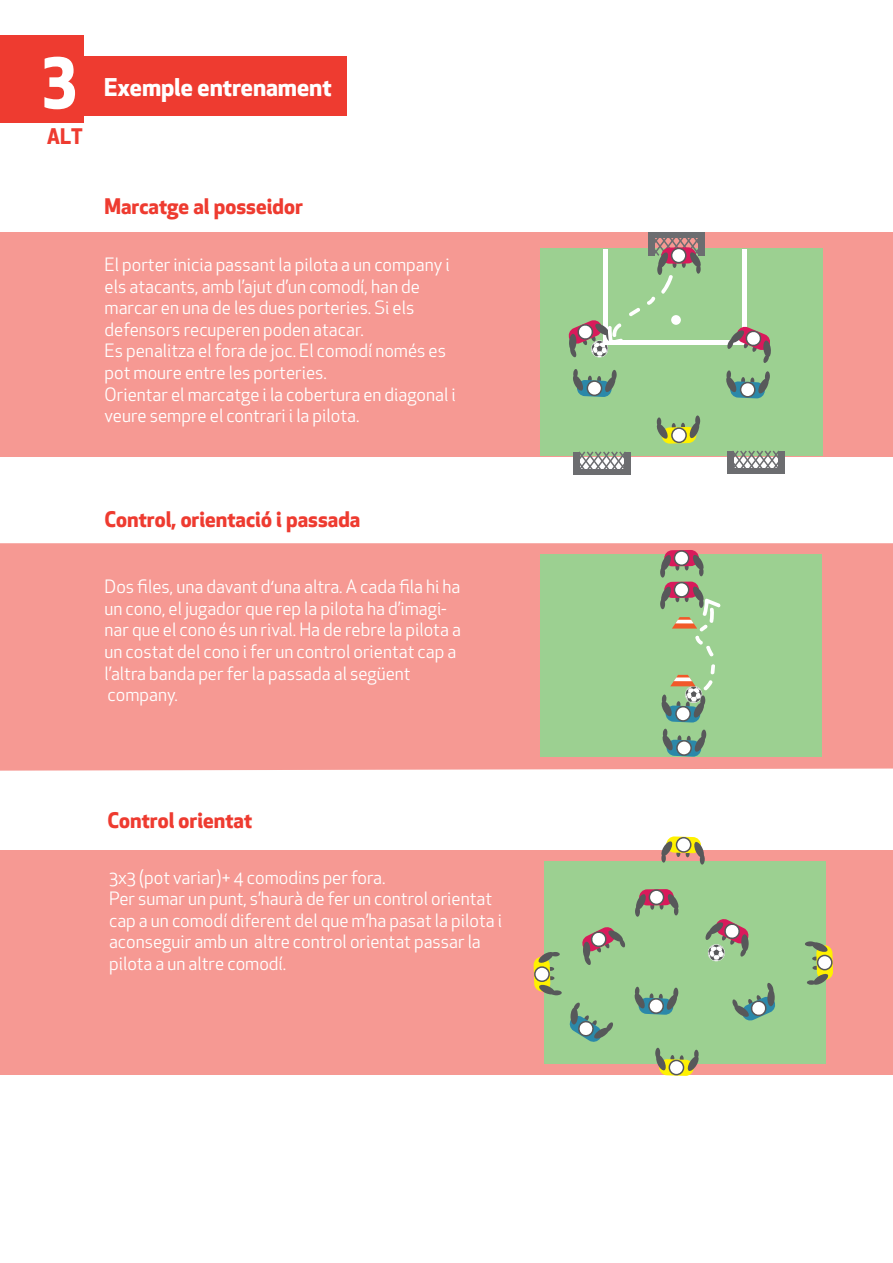
<style>
.page{position:relative;width:893px;height:1263px;background:#fff}
.page>*{position:absolute;margin:0;border:0;box-sizing:border-box;transform-origin:0 0}
.t1{font:700 67.65px "Apex New";color:#fff}
.t2{font:700 24px "Apex New";letter-spacing:-.005em;color:#fff}
.t3{font:700 21px "Apex New";color:#ee3b30}
.t4{font:18px/21.6px "Apex New";color:#fff}
.s1{font-family:"Myriad Pro"}
</style>
<div class="page">
<div style="left:0;top:850px;width:893px;height:225px;background:#f69993"></div>
<div style="left:0;top:543px;width:893px;height:228px;background:#f69993"></div>
<div style="left:0;top:232px;width:893px;height:224px;background:#f69993"></div>
<div style="left:541px;top:554px;width:281px;height:202px;background:#9cd091"></div>
<div style="left:544px;top:861px;width:281px;height:203px;background:#9cd091"></div>
<div style="left:540px;top:249px;width:283px;height:207px;background:#9cd091"></div>
<div style="left:648px;top:232px;width:57px;height:6px;background:#6c6d70"></div>
<div style="left:603px;top:340px;width:143px;height:5px;background:#fff"></div>
<hr style="left:742px;top:250px;width:4px;height:95px;background:#fff">
<svg style="left:573px;top:375px;width:43px;height:22px"></svg>
<div style="left:612px;top:370px;width:5px;height:10px;background:#57585a;border-radius:50%"></div>
<div style="left:573px;top:369px;width:5px;height:9px;background:#57585a;border-radius:50%"></div>
<div style="left:587px;top:381px;width:15px;height:14px;background:#fff;border-radius:50%"></div>
<div style="left:586px;top:380px;width:16px;height:16px;border:2px solid #57585a;border-radius:50%"></div>
<svg style="left:662px;top:734px;width:44px;height:23px"></svg>
<div style="left:701px;top:729px;width:5px;height:11px;background:#57585a;border-radius:50%"></div>
<div style="left:663px;top:729px;width:5px;height:8px;background:#57585a;border-radius:50%"></div>
<div style="left:677px;top:741px;width:14px;height:14px;background:#fff;border-radius:50%"></div>
<div style="left:676px;top:740px;width:16px;height:16px;border:2px solid #57585a;border-radius:50%"></div>
<svg style="left:569px;top:1002px;width:44px;height:40px"></svg>
<svg style="left:634px;top:993px;width:44px;height:22px"></svg>
<div style="left:673px;top:987px;width:5px;height:11px;background:#57585a;border-radius:50%"></div>
<div style="left:635px;top:987px;width:5px;height:9px;background:#57585a;border-radius:50%"></div>
<div style="left:649px;top:999px;width:14px;height:14px;background:#fff;border-radius:50%"></div>
<div style="left:648px;top:998px;width:16px;height:16px;border:2px solid #57585a;border-radius:50%"></div>
<svg style="left:732px;top:982px;width:43px;height:39px"></svg>
<svg style="left:726px;top:377px;width:43px;height:22px"></svg>
<div style="left:765px;top:371px;width:5px;height:11px;background:#57585a;border-radius:50%"></div>
<div style="left:726px;top:370px;width:5px;height:9px;background:#57585a;border-radius:50%"></div>
<div style="left:740px;top:382px;width:15px;height:15px;background:#fff;border-radius:50%"></div>
<div style="left:740px;top:382px;width:16px;height:16px;border:2px solid #57585a;border-radius:50%"></div>
<svg style="left:664px;top:581px;width:35px;height:17px"></svg>
<div style="left:674px;top:583px;width:15px;height:14px;background:#fff;border-radius:50%"></div>
<div style="left:674px;top:582px;width:15px;height:16px;border:2px solid #57585a;border-radius:50%"></div>
<div style="left:639px;top:889px;width:35px;height:16px;background:#d91a5b;border-radius:8px"></div>
<svg style="left:635px;top:893px;width:19px;height:17px"></svg>
<div style="left:635px;top:906px;width:5px;height:11px;background:#57585a;border-radius:50%"></div>
<svg style="left:660px;top:893px;width:19px;height:22px"></svg>
<div style="left:649px;top:890px;width:15px;height:14px;background:#fff;border-radius:50%"></div>
<div style="left:649px;top:889px;width:15px;height:16px;border:2px solid #57585a;border-radius:50%"></div>
<svg style="left:582px;top:927px;width:43px;height:38px"></svg>
<svg style="left:705px;top:919px;width:44px;height:42px"></svg>
<div style="left:664px;top:550px;width:35px;height:16px;background:#d91a5b;border-radius:8px"></div>
<svg style="left:661px;top:554px;width:18px;height:17px"></svg>
<svg style="left:685px;top:554px;width:19px;height:17px"></svg>
<div style="left:660px;top:567px;width:5px;height:11px;background:#57585a;border-radius:50%"></div>
<div style="left:699px;top:567px;width:5px;height:9px;background:#57585a;border-radius:50%"></div>
<div style="left:674px;top:551px;width:15px;height:14px;background:#fff;border-radius:50%"></div>
<div style="left:674px;top:550px;width:15px;height:16px;border:2px solid #57585a;border-radius:50%"></div>
<div style="left:574px;top:469px;width:57px;height:6px;background:#6c6d70"></div>
<svg style="left:572px;top:451px;width:60px;height:21px"></svg>
<div style="left:727px;top:468px;width:57px;height:6px;background:#6c6d70"></div>
<svg style="left:726px;top:450px;width:59px;height:22px"></svg>
<svg style="left:656px;top:417px;width:44px;height:27px"></svg>
<div style="left:672px;top:428px;width:14px;height:14px;background:#fff;border-radius:50%"></div>
<div style="left:671px;top:427px;width:16px;height:16px;border:2px solid #57585a;border-radius:50%"></div>
<svg style="left:811px;top:942px;width:22px;height:43px"></svg>
<div style="left:805px;top:941px;width:10px;height:5px;background:#57585a;border-radius:50%"></div>
<div style="left:807px;top:980px;width:9px;height:5px;background:#57585a;border-radius:50%"></div>
<div style="left:817px;top:955px;width:15px;height:15px;background:#fff;border-radius:50%"></div>
<div style="left:817px;top:954px;width:16px;height:16px;border:2px solid #57585a;border-radius:50%"></div>
<svg style="left:661px;top:836px;width:43px;height:22px"></svg>
<div style="left:700px;top:854px;width:5px;height:11px;background:#57585a;border-radius:50%"></div>
<div style="left:661px;top:854px;width:5px;height:9px;background:#57585a;border-radius:50%"></div>
<div style="left:676px;top:837px;width:15px;height:15px;background:#fff;border-radius:50%"></div>
<div style="left:676px;top:837px;width:16px;height:16px;border:2px solid #57585a;border-radius:50%"></div>
<svg style="left:533px;top:952px;width:27px;height:43px"></svg>
<div style="left:535px;top:967px;width:14px;height:14px;background:#fff;border-radius:50%"></div>
<div style="left:534px;top:966px;width:16px;height:16px;border:2px solid #57585a;border-radius:50%"></div>
<svg style="left:656px;top:1055px;width:43px;height:21px"></svg>
<div style="left:655px;top:1048px;width:5px;height:10px;background:#57585a;border-radius:50%"></div>
<div style="left:694px;top:1050px;width:5px;height:8px;background:#57585a;border-radius:50%"></div>
<div style="left:669px;top:1060px;width:15px;height:15px;background:#fff;border-radius:50%"></div>
<div style="left:668px;top:1059px;width:16px;height:16px;border:2px solid #57585a;border-radius:50%"></div>
<svg style="left:727px;top:326px;width:44px;height:37px"></svg>
<svg style="left:568px;top:238px;width:138px;height:120px"></svg>
<svg style="left:661px;top:664px;width:54px;height:59px"></svg>
<svg style="left:661px;top:586px;width:60px;height:71px"></svg>
<div style="left:0;top:56px;width:347px;height:59px;background:#ee3b30"></div>
<div style="left:0;top:35px;width:84px;height:88px;background:#ee3b30"></div>
<h1 class="t1" style="left:41px;top:26px;width:38px">3</h1>
<p class="t3" style="left:47px;top:121px;width:37px">ALT</p>
<h2 class="t2" style="left:104px;top:70px;width:229px">Exemple entrenament</h2>
<p class="t3" style="left:105px;top:191px;width:200px">Marcatge al posseidor</p>
<p class="t4" style="left:105px;top:254px;width:353px">El porter inicia passant la pilota a un company i els atacants, amb l’ajut d’un comodí, han de marcar en una de les dues porteries. Si els defensors recuperen poden atacar.<br>Es penalitza el fora de joc. El comodí només es pot moure entre les porteries.<br>Orientar el marcatge i la cobertura en diagonal i veure sempre el contrari i la pilota.</p>
<p class="t3" style="left:105px;top:504px;width:257px">Control, orientació i passada</p>
<p class="t4" style="left:105px;top:576px;width:358px">Dos files, una davant d<span class="s1">‘</span>una altra. A cada fila hi ha un cono, el jugador que rep la pilota ha d’imagi&shy;nar que el cono és un rival. Ha de rebre la pilota a un costat del cono i fer un control orientat cap a l’altra banda per fer la passada al següent company.</p>
<p class="t3" style="left:108px;top:805px;width:146px">Control orientat</p>
<p class="t4" style="left:109px;top:866px;width:394px">3x3 (pot variar)+ 4 comodins per fora.<br>Per sumar un punt, s’haurà de fer un control orientat cap a un comodí diferent del que m’ha pasat la pilota i aconseguir amb un altre control orientat passar la pilota a un altre comodí.</p>
</div>
